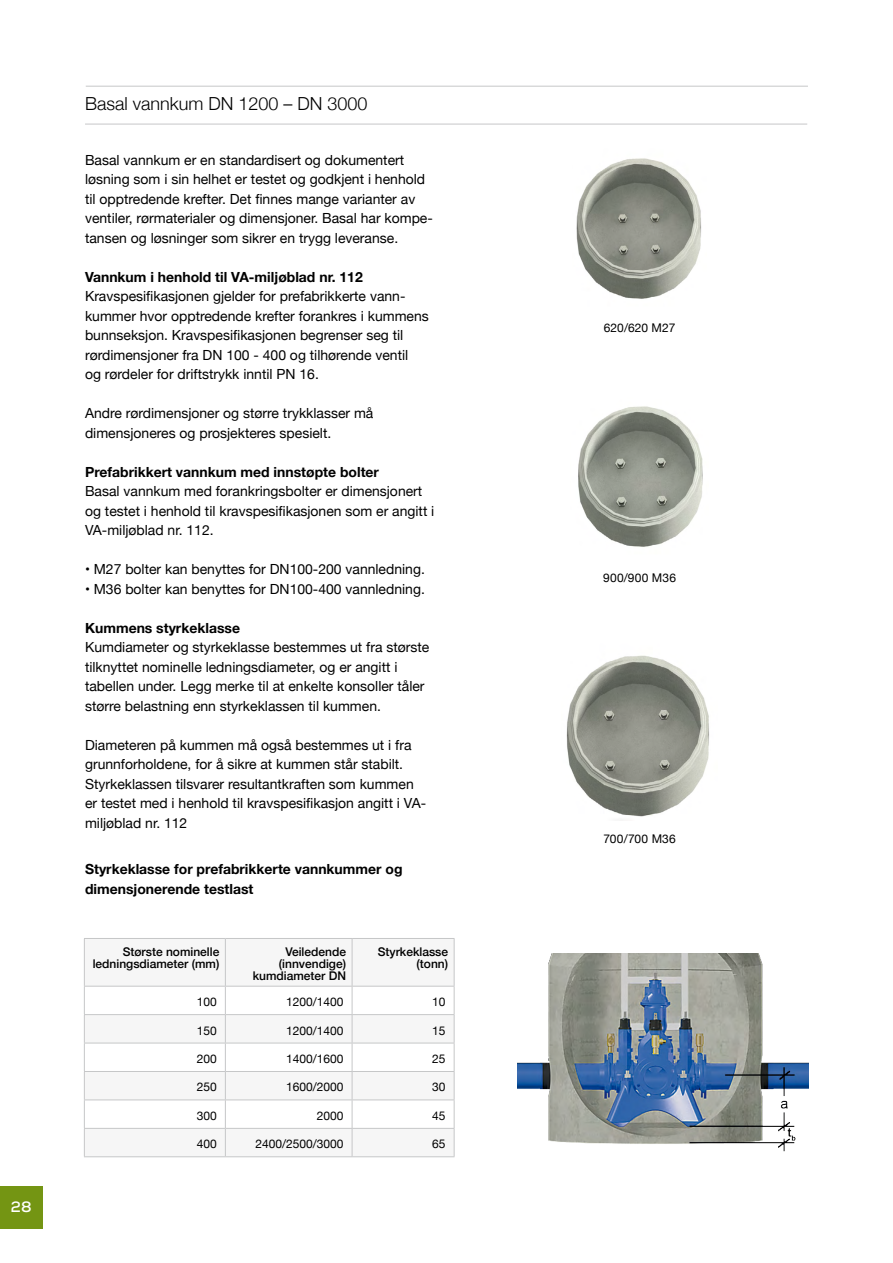
<style>
.page{position:relative;width:893px;height:1263px;background:#fff}
.page>*{position:absolute;margin:0;border:0;box-sizing:border-box;transform-origin:0 0}
.t1{font:300 18px "Helvetica Neue";color:#000}
.t2{font:700 15px "Nexa";color:#fff}
.t3{font:13.95px/19.5px "Helvetica Neue";color:#000}
.t4{font:700 13.95px/19.5px "Helvetica Neue";color:#000}
.t5{font:12px "Helvetica Neue";color:#000}
.t6{font:500 12px/12px "Helvetica Neue";color:#000;text-align:right}
.t7{font:12px "Helvetica Neue";letter-spacing:.025em;color:#000}
</style>
<div class="page">
<div style="left:0;top:1186px;width:43px;height:43px;background:#749513"></div>
<img style="left:573px;top:123px;width:134px;height:176px">
<img style="left:578px;top:406px;width:125px;height:141px">
<svg style="left:85px;top:939px;width:369px;height:217px;fill:#f6f6f6"></svg>
<hr style="left:84px;top:938px;width:141px;height:1px;background:#c6c7c8">
<hr style="left:84px;top:939px;width:1px;height:47px;background:#c6c7c8">
<hr style="left:225px;top:938px;width:127px;height:1px;background:#c6c7c8">
<hr style="left:225px;top:939px;width:1px;height:47px;background:#c6c7c8">
<hr style="left:352px;top:938px;width:102px;height:1px;background:#c6c7c8">
<hr style="left:352px;top:939px;width:1px;height:47px;background:#c6c7c8">
<hr style="left:454px;top:939px;width:1px;height:47px;background:#c6c7c8">
<hr style="left:84px;top:986px;width:141px;height:1px;background:#c6c7c8">
<hr style="left:225px;top:986px;width:127px;height:1px;background:#c6c7c8">
<hr style="left:352px;top:986px;width:102px;height:1px;background:#c6c7c8">
<hr style="left:84px;top:1014px;width:141px;height:1px;background:#c6c7c8">
<hr style="left:225px;top:1014px;width:127px;height:1px;background:#c6c7c8">
<hr style="left:352px;top:1014px;width:102px;height:1px;background:#c6c7c8">
<hr style="left:84px;top:1043px;width:141px;height:1px;background:#c6c7c8">
<hr style="left:225px;top:1043px;width:127px;height:1px;background:#c6c7c8">
<hr style="left:352px;top:1043px;width:102px;height:1px;background:#c6c7c8">
<hr style="left:84px;top:1071px;width:141px;height:1px;background:#c6c7c8">
<hr style="left:225px;top:1071px;width:127px;height:1px;background:#c6c7c8">
<hr style="left:352px;top:1071px;width:102px;height:1px;background:#c6c7c8">
<hr style="left:84px;top:1099px;width:141px;height:1px;background:#c6c7c8">
<hr style="left:225px;top:1099px;width:127px;height:1px;background:#c6c7c8">
<hr style="left:352px;top:1099px;width:102px;height:1px;background:#c6c7c8">
<hr style="left:84px;top:1128px;width:141px;height:1px;background:#c6c7c8">
<svg style="left:84px;top:987px;width:1px;height:169px"></svg>
<hr style="left:225px;top:1128px;width:127px;height:1px;background:#c6c7c8">
<svg style="left:225px;top:986px;width:1px;height:170px"></svg>
<hr style="left:352px;top:1128px;width:102px;height:1px;background:#c6c7c8">
<svg style="left:352px;top:986px;width:1px;height:170px"></svg>
<svg style="left:454px;top:986px;width:1px;height:170px"></svg>
<hr style="left:84px;top:1156px;width:141px;height:1px;background:#c6c7c8">
<hr style="left:225px;top:1156px;width:127px;height:1px;background:#c6c7c8">
<hr style="left:352px;top:1156px;width:102px;height:1px;background:#c6c7c8">
<img style="left:518px;top:953px;width:290px;height:199px">
<img style="left:566px;top:655px;width:143px;height:162px">
<hr style="left:85px;top:124px;width:722px;height:1px;background:#c6c7c8">
<hr style="left:86px;top:86px;width:722px;height:1px;background:#c6c7c8">
<p class="t2" style="left:11px;top:1197px;width:22px">28</p>
<p class="t1" style="left:85px;top:89px;width:284px">Basal vannkum DN 1200 – DN 3000</p>
<p class="t3" style="left:85px;top:151px;width:349px">Basal vannkum er en standardisert og dokumentert løsning som i sin helhet er testet og godkjent i henhold til opptredende krefter. Det finnes mange varianter av ventiler, rørmaterialer og dimensjoner. Basal har kompe&shy;tansen og løsninger som sikrer en trygg leveranse.</p>
<p class="t4" style="left:85px;top:267px;width:279px">Vannkum i henhold til VA-miljøblad nr. 112</p>
<p class="t3" style="left:85px;top:287px;width:345px">Kravspesifikasjonen gjelder for prefabrikkerte vann&shy;kummer hvor opptredende krefter forankres i kummens bunnseksjon. Kravspesifikasjonen begrenser seg til rørdimensjoner fra DN 100 - 400 og tilhørende ventil<br>og rørdeler for driftstrykk inntil PN 16.</p>
<p class="t3" style="left:85px;top:404px;width:290px">Andre rørdimensjoner og større trykklasser må dimensjoneres og prosjekteres spesielt.</p>
<p class="t4" style="left:85px;top:462px;width:295px">Prefabrikkert vannkum med innstøpte bolter</p>
<p class="t3" style="left:85px;top:482px;width:351px">Basal vannkum med forankringsbolter er dimensjonert og testet i henhold til kravspesifikasjonen som er angitt i<br>VA-miljøblad nr. 112.</p>
<p class="t3" style="left:85px;top:560px;width:341px">• M27 bolter kan benyttes for DN100-200 vannledning.</p>
<p class="t3" style="left:85px;top:580px;width:341px">• M36 bolter kan benyttes for DN100-400 vannledning.</p>
<p class="t4" style="left:85px;top:618px;width:156px">Kummens styrkeklasse</p>
<p class="t3" style="left:85px;top:638px;width:346px">Kumdiameter og styrkeklasse bestemmes ut fra største tilknyttet nominelle ledningsdiameter, og er angitt i tabellen under. Legg merke til at enkelte konsoller tåler større belastning enn styrkeklassen til kummen.</p>
<p class="t3" style="left:85px;top:736px;width:343px">Diameteren på kummen må også bestemmes ut i fra grunnforholdene, for å sikre at kummen står stabilt.<br>Styrkeklassen tilsvarer resultantkraften som kummen er testet med i henhold til kravspesifikasjon angitt i VA&shy;miljøblad nr. 112</p>
<p class="t4" style="left:85px;top:860px;width:319px">Styrkeklasse for prefabrikkerte vannkummer og dimensjonerende testlast</p>
<p class="t6" style="left:93px;top:945px;width:128px">Største nominelle ledningsdiameter (mm)</p>
<p class="t6" style="left:253px;top:945px;width:95px">Veiledende (innvendige) kumdiameter DN</p>
<p class="t6" style="left:378px;top:945px;width:72px">Styrkeklasse (tonn)</p>
<p class="t5" style="left:197px;top:993px;width:22px">100</p>
<p class="t5" style="left:286px;top:993px;width:59px">1200/1400</p>
<p class="t5" style="left:432px;top:993px;width:15px">10</p>
<p class="t5" style="left:197px;top:1021px;width:22px">150</p>
<p class="t5" style="left:286px;top:1021px;width:59px">1200/1400</p>
<p class="t5" style="left:432px;top:1021px;width:15px">15</p>
<p class="t5" style="left:197px;top:1050px;width:22px">200</p>
<p class="t5" style="left:286px;top:1050px;width:59px">1400/1600</p>
<p class="t5" style="left:432px;top:1050px;width:15px">25</p>
<p class="t5" style="left:197px;top:1078px;width:22px">250</p>
<p class="t5" style="left:286px;top:1078px;width:59px">1600/2000</p>
<p class="t5" style="left:432px;top:1078px;width:15px">30</p>
<p class="t5" style="left:197px;top:1107px;width:22px">300</p>
<p class="t5" style="left:317px;top:1107px;width:28px">2000</p>
<p class="t5" style="left:432px;top:1107px;width:15px">45</p>
<p class="t5" style="left:197px;top:1135px;width:22px">400</p>
<p class="t5" style="left:255px;top:1135px;width:90px">2400/2500/3000</p>
<p class="t5" style="left:432px;top:1135px;width:15px">65</p>
<p class="t5" style="left:604px;top:319px;width:73px">620/620 M27</p>
<p class="t7" style="left:603px;top:569px;width:75px">900/900 M36</p>
<p class="t5" style="left:603px;top:830px;width:74px">700/700 M36</p>
</div>
